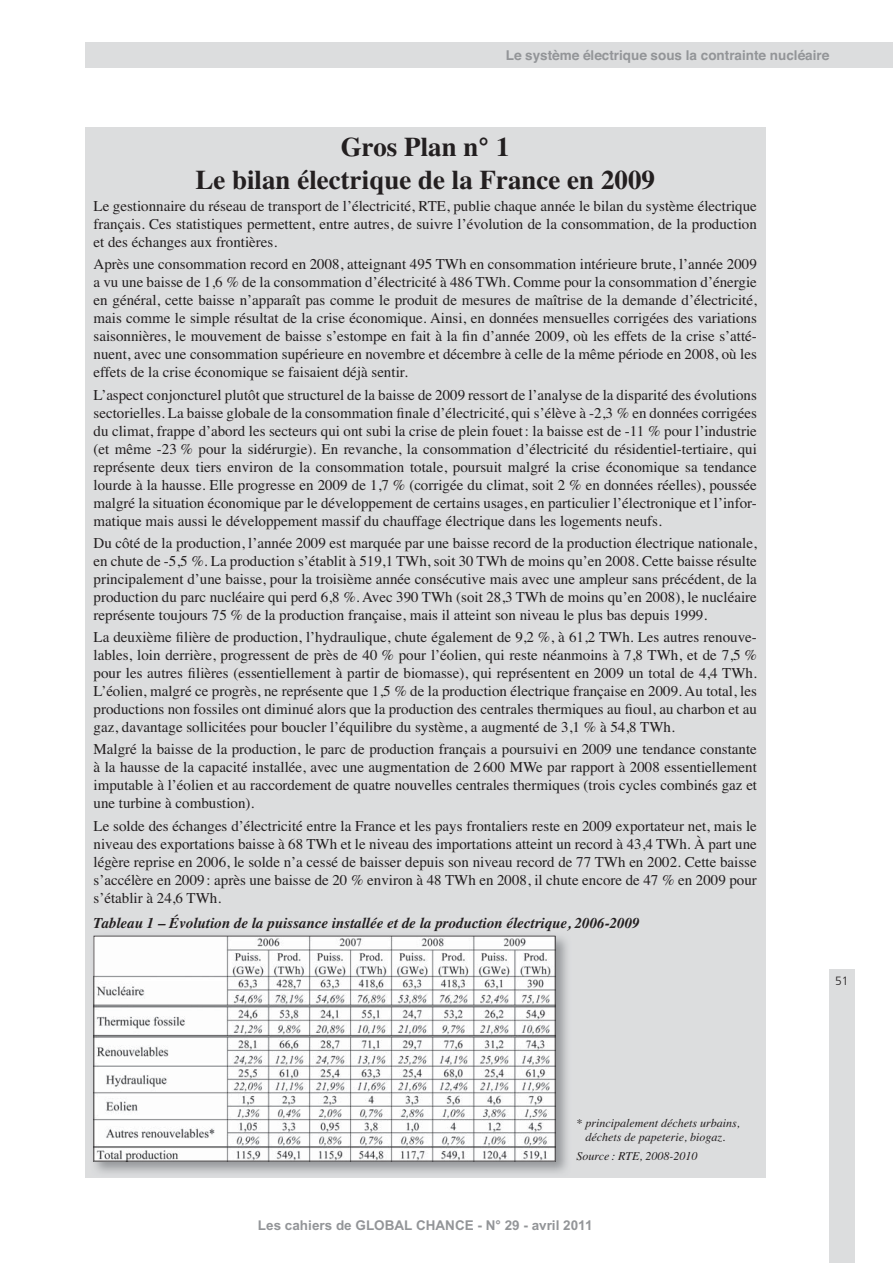
<style>
.page{position:relative;width:893px;height:1263px;background:#fff}
.page>*{position:absolute;margin:0;border:0;box-sizing:border-box;transform-origin:0 0}
.t1{font:700 27px/32.4px "Times";color:#231f20;text-align:center}
.t2{font:15px/18px "Times";color:#231f20;text-align:justify}
.t3{font:italic 700 15px "Times";color:#231f20}
.t4{font:700 13.5px "Helvetica";color:#939598}
.t5{font:700 13.5px "Arial";color:#939598}
.t6{font:italic 12px/14.4px "Times";color:#231f20;text-align:center}
.t7{font:300 12px "Frutiger";color:#231f20}
</style>
<div class="page">
<div style="left:829px;top:969px;width:26px;height:294px;background:#dcddde"></div>
<div style="left:85px;top:128px;width:680px;height:1050px;background:#dcddde"></div>
<img style="left:93px;top:935px;width:474px;height:238px">
<svg style="left:94px;top:936px;width:461px;height:225px;background:#e1e2e2"></svg>
<div style="left:85px;top:43px;width:808px;height:25px;background:#dcddde"></div>
<p class="t4" style="left:506px;top:51px;width:325px">Le système électrique sous la contrainte nucléaire</p>
<p class="t1" style="left:195px;top:133px;width:461px">Gros Plan n° 1<br>Le bilan électrique de la France en 2009</p>
<p class="t2" style="left:94px;top:198px;width:665px">Le gestionnaire du réseau de transport de l’électricité, RTE, publie chaque année le bilan du système électrique français. Ces statistiques permettent, entre autres, de suivre l’évolution de la consommation, de la production et des échanges aux frontières.</p>
<p class="t2" style="left:94px;top:257px;width:665px">Après une consommation record en 2008, atteignant 495 TWh en consommation intérieure brute, l’année 2009 a vu une baisse de 1,6 % de la consommation d’électricité à 486 TWh. Comme pour la consommation d’énergie en général, cette baisse n’apparaît pas comme le produit de mesures de maîtrise de la demande d’électricité, mais comme le simple résultat de la crise économique. Ainsi, en données mensuelles corrigées des variations saisonnières, le mouvement de baisse s’estompe en fait à la fin d’année 2009, où les effets de la crise s’atté&shy;nuent, avec une consommation supérieure en novembre et décembre à celle de la même période en 2008, où les effets de la crise économique se faisaient déjà sentir.</p>
<p class="t2" style="left:94px;top:387px;width:665px">L’aspect conjoncturel plutôt que structurel de la baisse de 2009 ressort de l’analyse de la disparité des évolutions sectorielles. La baisse globale de la consommation finale d’électricité, qui s’élève à -2,3 % en données corrigées du climat, frappe d’abord les secteurs qui ont subi la crise de plein fouet : la baisse est de -11 % pour l’industrie (et même -23 % pour la sidérurgie). En revanche, la consommation d’électricité du résidentiel-tertiaire, qui représente deux tiers environ de la consommation totale, poursuit malgré la crise économique sa tendance lourde à la hausse. Elle progresse en 2009 de 1,7 % (corrigée du climat, soit 2 % en données réelles), poussée malgré la situation économique par le développement de certains usages, en particulier l’électronique et l’infor&shy;matique mais aussi le développement massif du chauffage électrique dans les logements neufs.</p>
<p class="t2" style="left:94px;top:535px;width:665px">Du côté de la production, l’année 2009 est marquée par une baisse record de la production électrique nationale, en chute de -5,5 %. La production s’établit à 519,1 TWh, soit 30 TWh de moins qu’en 2008. Cette baisse résulte principalement d’une baisse, pour la troisième année consécutive mais avec une ampleur sans précédent, de la production du parc nucléaire qui perd 6,8 %. Avec 390 TWh (soit 28,3 TWh de moins qu’en 2008), le nucléaire représente toujours 75 % de la production française, mais il atteint son niveau le plus bas depuis 1999.</p>
<p class="t2" style="left:94px;top:629px;width:665px">La deuxième filière de production, l’hydraulique, chute également de 9,2 %, à 61,2 TWh. Les autres renouve&shy;lables, loin derrière, progressent de près de 40 % pour l’éolien, qui reste néanmoins à 7,8 TWh, et de 7,5 % pour les autres filières (essentiellement à partir de biomasse), qui représentent en 2009 un total de 4,4 TWh.<br>L’éolien, malgré ce progrès, ne représente que 1,5 % de la production électrique française en 2009. Au total, les productions non fossiles ont diminué alors que la production des centrales thermiques au fioul, au charbon et au gaz, davantage sollicitées pour boucler l’équilibre du système, a augmenté de 3,1 % à 54,8 TWh.</p>
<p class="t2" style="left:94px;top:742px;width:665px">Malgré la baisse de la production, le parc de production français a poursuivi en 2009 une tendance constante à la hausse de la capacité installée, avec une augmentation de 2 600 MWe par rapport à 2008 essentiellement imputable à l’éolien et au raccordement de quatre nouvelles centrales thermiques (trois cycles combinés gaz et une turbine à combustion).</p>
<p class="t2" style="left:94px;top:818px;width:665px">Le solde des échanges d’électricité entre la France et les pays frontaliers reste en 2009 exportateur net, mais le niveau des exportations baisse à 68 TWh et le niveau des importations atteint un record à 43,4 TWh. À part une légère reprise en 2006, le solde n’a cessé de baisser depuis son niveau record de 77 TWh en 2002. Cette baisse s’accélère en 2009 : après une baisse de 20 % environ à 48 TWh en 2008, il chute encore de 47 % en 2009 pour s’établir à 24,6 TWh.</p>
<p class="t3" style="left:94px;top:918px;width:548px">Tableau 1 – Évolution de la puissance installée et de la production électrique, 2006-2009</p>
<p class="t6" style="left:577px;top:1116px;width:165px">* principalement déchets urbains, déchets de papeterie, biogaz.</p>
<p class="t6" style="left:577px;top:1149px;width:122px">Source : RTE, 2008-2010</p>
<p class="t5" style="left:258px;top:1218px;width:336px">Les cahiers de GLOBAL CHANCE - N° 29 - avril 2011</p>
<p class="t7" style="left:835px;top:976px;width:15px">51</p>
</div>
